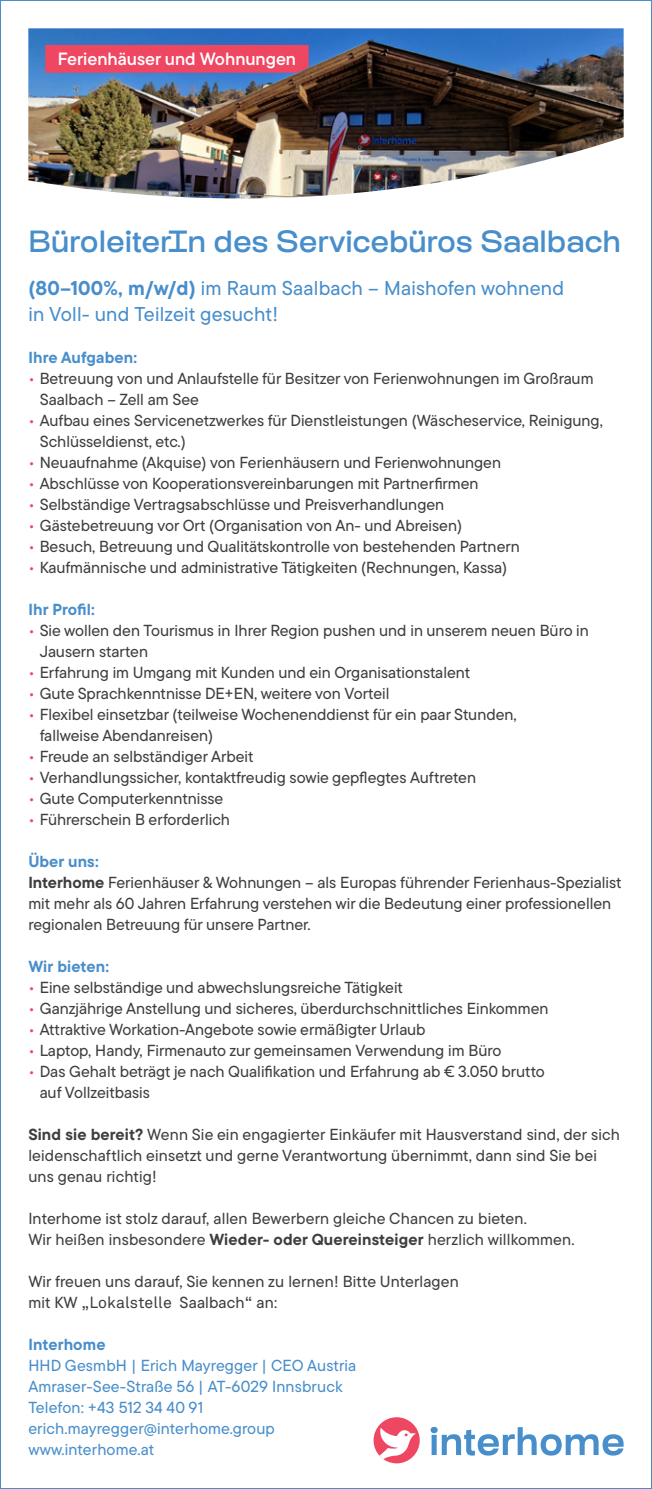
<style>
.page{position:relative;width:652px;height:1489px;background:#fff}
.page>*{position:absolute;margin:0;border:0;box-sizing:border-box;transform-origin:0 0}
.t1{font:500 30px "Osmose";letter-spacing:-.005em;color:#488ecb}
.t2{font:500 20px/26px "TT Commons Pro";letter-spacing:.01em;color:#488ecb}
.t3{font:17.8px "TT Commons Pro Db";color:#fff}
.t4{font:500 16px/21px "TT Commons Pro";color:#3e3e3f}
.t5{font:500 16px/21px "TT Commons Pro";letter-spacing:.01em;color:#488ecb}
.t6{font:700 16px "TT Commons Pro";letter-spacing:.01em;color:#488ecb}
.s1{font-weight:700}
.s2{color:#ef4661}
.s3{font-weight:700;color:#488ecb}
.s4{font-family:"Akkurat Pro";font-weight:400}
</style>
<div class="page">
<svg style="left:431px;top:1427px;width:193px;height:28px"></svg>
<div style="left:374px;top:1417px;width:46px;height:46px;background:#ef4661;border-radius:50%"></div>
<svg style="left:378px;top:1428px;width:38px;height:31px"></svg>
<img style="left:28px;top:28px;width:596px;height:170px">
<div style="left:45px;top:45px;width:264px;height:28px;background:#ef4661"></div>
<img style="left:294px;top:67px;width:17px;height:7px">
<p class="t3" style="left:58px;top:45px;width:240px">Ferienhäuser und Wohnungen</p>
<h1 class="t1" style="left:28px;top:224px;width:594px">BüroleiterIn des Servicebüros Saalbach</h1>
<p class="t2" style="left:28px;top:275px;width:537px"><span class="s1">(80–100%, m/w/d)</span> im Raum Saalbach – Maishofen wohnend in Voll- und Teilzeit gesucht!</p>
<p class="t6" style="left:28px;top:345px;width:110px">Ihre Aufgaben:</p>
<p class="t4" style="left:40px;top:368px;width:555px;text-indent:-11px"><span class="s2">•</span> Betreuung von und Anlaufstelle für Besitzer von Ferienwohnungen im Großraum<br>Saalbach – Zell am See</p>
<p class="t4" style="left:40px;top:410px;width:565px;text-indent:-11px"><span class="s2">•</span> Aufbau eines Servicenetzwerkes für Dienstleistungen (Wäscheservice, Reinigung,<br>Schlüsseldienst, etc.)</p>
<p class="t4" style="left:28px;top:452px;width:474px"><span class="s2">•</span> Neuaufnahme (Akquise) von Ferienhäusern und Ferienwohnungen</p>
<p class="t4" style="left:28px;top:473px;width:452px"><span class="s2">•</span> Abschlüsse von Kooperationsvereinbarungen mit Partnerfirmen</p>
<p class="t4" style="left:28px;top:494px;width:417px"><span class="s2">•</span> Selbständige Vertragsabschlüsse und Preisverhandlungen</p>
<p class="t4" style="left:28px;top:515px;width:435px"><span class="s2">•</span> Gästebetreuung vor Ort (Organisation von An- und Abreisen)</p>
<p class="t4" style="left:28px;top:536px;width:493px"><span class="s2">•</span> Besuch, Betreuung und Qualitätskontrolle von bestehenden Partnern</p>
<p class="t4" style="left:28px;top:557px;width:480px"><span class="s2">•</span> Kaufmännische und administrative Tätigkeiten (Rechnungen, Kassa)</p>
<p class="t6" style="left:28px;top:597px;width:68px">Ihr Profil:</p>
<p class="t4" style="left:40px;top:620px;width:551px;text-indent:-11px"><span class="s2">•</span> Sie wollen den Tourismus in Ihrer Region pushen und in unserem neuen Büro in<br>Jausern starten</p>
<p class="t4" style="left:28px;top:662px;width:443px"><span class="s2">•</span> Erfahrung im Umgang mit Kunden und ein Organisationstalent</p>
<p class="t4" style="left:28px;top:683px;width:363px"><span class="s2">•</span> Gute Sprachkenntnisse DE+EN, weitere von Vorteil</p>
<p class="t4" style="left:40px;top:704px;width:478px;text-indent:-11px"><span class="s2">•</span> Flexibel einsetzbar (teilweise Wochenenddienst für ein paar Stunden, fallweise Abendanreisen)</p>
<p class="t4" style="left:28px;top:746px;width:227px"><span class="s2">•</span> Freude an selbständiger Arbeit</p>
<p class="t4" style="left:28px;top:767px;width:449px"><span class="s2">•</span> Verhandlungssicher, kontaktfreudig sowie gepflegtes Auftreten</p>
<p class="t4" style="left:28px;top:788px;width:197px"><span class="s2">•</span> Gute Computerkenntnisse</p>
<p class="t4" style="left:28px;top:809px;width:203px"><span class="s2">•</span> Führerschein B erforderlich</p>
<p class="t4" style="left:28px;top:851px;width:595px"><span class="s3">Über uns:<br></span><span class="s1">Interhome</span> Ferienhäuser &amp; Wohnungen – als Europas führender Ferienhaus-Spezialist mit mehr als 60 Jahren Erfahrung verstehen wir die Bedeutung einer professionellen regionalen Betreuung für unsere Partner.</p>
<p class="t6" style="left:28px;top:954px;width:82px">Wir bieten:</p>
<p class="t4" style="left:28px;top:976px;width:376px"><span class="s2">•</span> Eine selbständige und abwechslungsreiche Tätigkeit</p>
<p class="t4" style="left:28px;top:997px;width:522px"><span class="s2">•</span> Ganzjährige Anstellung und sicheres, überdurchschnittliches Einkommen</p>
<p class="t4" style="left:28px;top:1018px;width:399px"><span class="s2">•</span> Attraktive Workation-Angebote sowie ermäßigter Urlaub</p>
<p class="t4" style="left:28px;top:1039px;width:475px"><span class="s2">•</span> Laptop, Handy, Firmenauto zur gemeinsamen Verwendung im Büro</p>
<p class="t4" style="left:40px;top:1060px;width:507px;text-indent:-11px"><span class="s2">•</span> Das Gehalt beträgt je nach Qualifikation und Erfahrung ab € 3.050 brutto auf Vollzeitbasis</p>
<p class="t4" style="left:28px;top:1123px;width:593px"><span class="s1">Sind sie bereit?</span> Wenn Sie ein engagierter Einkäufer mit Hausverstand sind, der sich leidenschaftlich einsetzt und gerne Verantwortung übernimmt, dann sind Sie bei uns genau richtig!</p>
<p class="t4" style="left:28px;top:1207px;width:548px">Interhome ist stolz darauf, allen Bewerbern gleiche Chancen zu bieten.<br>Wir heißen insbesondere <span class="s1">Wieder- oder Quereinsteiger</span> herzlich willkommen.</p>
<p class="t4" style="left:28px;top:1270px;width:432px">Wir freuen uns darauf, Sie kennen zu lernen! Bitte Unterlagen mit KW <span class="s4">„Lokalstelle</span> Saalbach<span class="s4">“</span> an:</p>
<p class="t6" style="left:28px;top:1332px;width:79px">Interhome</p>
<p class="t5" style="left:28px;top:1354px;width:330px">HHD GesmbH | Erich Mayregger | CEO Austria<br>Amraser-See-Straße 56 | AT-6029 Innsbruck<br>Telefon: +43 512 34 40 91 erich.mayregger@interhome.group www.interhome.at</p>
</div>
